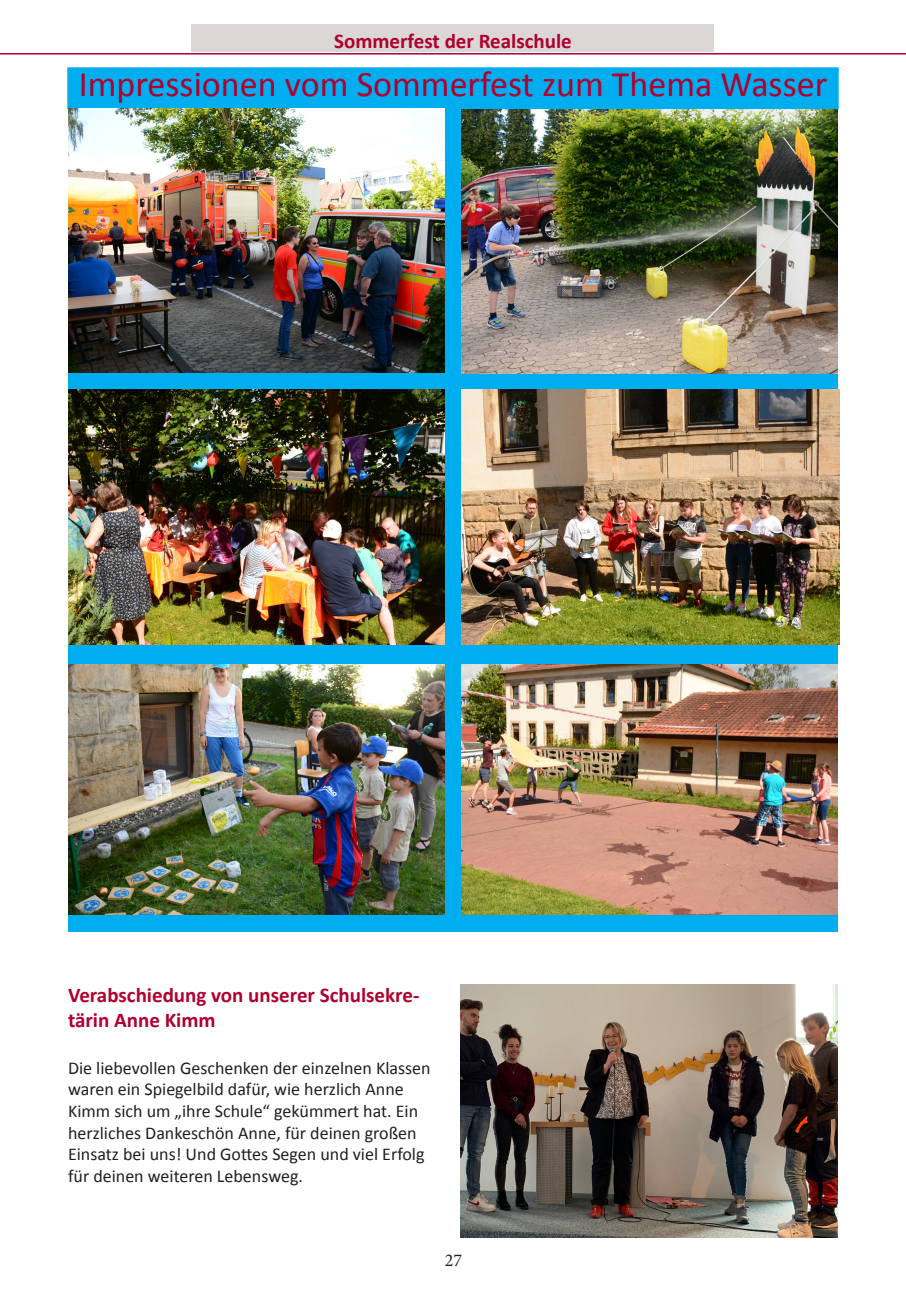
<style>
.page{position:relative;width:906px;height:1289px;background:#fff}
.page>*{position:absolute;margin:0;border:0;box-sizing:border-box;transform-origin:0 0}
.t1{font:36px "Calibri";color:#b00030}
.t2{font:700 21px "Calibri";color:#b00030}
.t3{font:18px/21.6px "Calibri";color:#231f20}
.t4{font:18px "Minion Pro";color:#231f20}
</style>
<div class="page">
<hr style="left:0;top:53px;width:906px;height:2px;background:#b00030">
<div style="left:191px;top:24px;width:523px;height:28px;background:#dad7d6"></div>
<div style="left:68px;top:105px;width:770px;height:826px;background:#00aeef"></div>
<div style="left:68px;top:68px;width:770px;height:40px;background:#00aeef"></div>
<div style="left:67px;top:67px;width:771px;height:42px;border:2px solid #00aeef"></div>
<img style="left:68px;top:108px;width:376px;height:265px">
<img style="left:461px;top:389px;width:378px;height:255px">
<img style="left:68px;top:664px;width:376px;height:250px">
<img style="left:68px;top:389px;width:376px;height:255px">
<img style="left:461px;top:664px;width:377px;height:250px">
<img style="left:460px;top:984px;width:378px;height:253px">
<img style="left:461px;top:109px;width:377px;height:264px">
<p class="t2" style="left:334px;top:26px;width:239px">Sommerfest der Realschule</p>
<p class="t1" style="left:79px;top:59px;width:750px">Impressionen vom Sommerfest zum Thema Wasser</p>
<p class="t2" style="left:68px;top:979px;width:353px">Verabschiedung von unserer Schulsekre-</p>
<p class="t2" style="left:68px;top:1005px;width:149px">tärin Anne Kimm</p>
<p class="t3" style="left:68px;top:1056px;width:364px">Die liebevollen Geschenken der einzelnen Klassen waren ein Spiegelbild dafür, wie herzlich Anne Kimm sich um „ihre Schule“ gekümmert hat. Ein herzliches Dankeschön Anne, für deinen großen Einsatz bei uns! Und Gottes Segen und viel Erfolg für deinen weiteren Lebensweg.</p>
<p class="t4" style="left:445px;top:1247px;width:19px">27</p>
</div>
